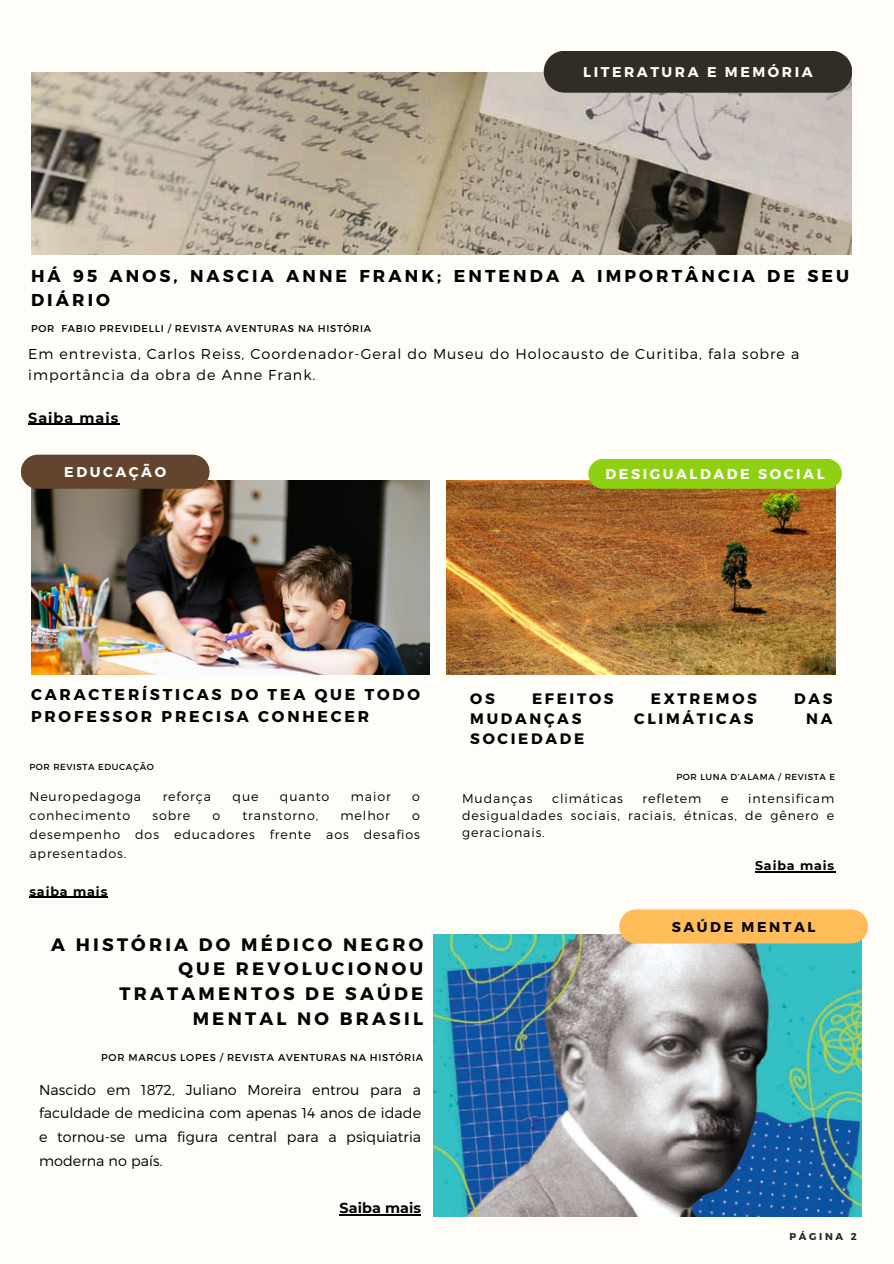
<style>
.page{position:relative;width:894px;height:1264px;background:#fff}
.page>*{position:absolute;margin:0;border:0;box-sizing:border-box;transform-origin:0 0}
.t1{font:700 18px/24.8px "Montserrat";letter-spacing:.18em;color:#000;text-align:right}
.t2{font:700 17.1px/23.7px "Montserrat";letter-spacing:.18em;color:#000}
.t3{font:700 15.6px/21.3px "Montserrat";letter-spacing:.18em;color:#000}
.t4{font:700 15.15px "Montserrat";letter-spacing:.18em;color:#000}
.t5{font:300 14.4px/23.7px "Montserrat";letter-spacing:.07em;color:#000}
.t6{font:700 14.4px "Montserrat";letter-spacing:.07em;color:#000}
.t7{font:700 14.4px "Montserrat";letter-spacing:.005em;color:#000}
.t8{font:700 14.1px "Montserrat";letter-spacing:.18em;color:#fffdf8}
.t9{font:700 14.1px "Montserrat";letter-spacing:.18em;color:#000}
.t10{font:700 14.1px "Montserrat";letter-spacing:.18em;color:#fefefd}
.t11{font:300 12.6px/16.8px "Montserrat";letter-spacing:.07em;color:#000;text-align:justify}
.t12{font:700 12.6px "Montserrat";letter-spacing:.07em;color:#000}
.t13{font:9.9px "Montserrat";letter-spacing:.07em;color:#000}
.t14{font:700 9.9px "Montserrat";letter-spacing:.27em;color:#222}
.t15{font:8.7px "Montserrat";letter-spacing:.07em;color:#000}
</style>
<div class="page">
<div style="left:0;top:0;width:893px;height:1263px;background:#fffdf8"></div>
<img style="left:31px;top:73px;width:820px;height:182px">
<img style="left:31px;top:480px;width:398px;height:194px">
<div style="left:21px;top:454px;width:188px;height:35px;background:#63452d;border-radius:17px"></div>
<img style="left:446px;top:480px;width:389px;height:194px">
<div style="left:588px;top:459px;width:253px;height:30px;background:#8ed112;border-radius:15px"></div>
<img style="left:433px;top:934px;width:428px;height:282px">
<div style="left:619px;top:909px;width:248px;height:34px;background:#ffbd59;border-radius:17px"></div>
<div style="left:543px;top:51px;width:309px;height:42px;background:#312c24"></div>
<hr style="left:754px;top:871px;width:81px;height:1px;background:#000">
<hr style="left:28px;top:424px;width:91px;height:1px;background:#000">
<hr style="left:29px;top:896px;width:79px;height:1px;background:#000">
<hr style="left:339px;top:1213px;width:82px;height:1px;background:#000">
<h4 class="t8" style="left:583px;top:62px;width:231px">LITERATURA E MEMÓRIA</h4>
<h1 class="t2" style="left:31px;top:264px;width:819px">HÁ 95 ANOS, NASCIA ANNE FRANK; ENTENDA A IMPORTÂNCIA DE SEU<br>DIÁRIO</h1>
<h5 class="t13" style="left:31px;top:322px;width:341px">POR FABIO PREVIDELLI / REVISTA AVENTURAS NA HISTÓRIA</h5>
<h6 class="t5" style="left:28px;top:342px;width:772px;line-height:21.3px">Em entrevista, Carlos Reiss, Coordenador-Geral do Museu do Holocausto de Curitiba, fala sobre a importância da obra de Anne Frank.</h6>
<h5 class="t6" style="left:28px;top:409px;width:92px">Saiba mais</h5>
<h2 class="t10" style="left:64px;top:463px;width:103px">EDUCAÇÃO</h2>
<h1 class="t8" style="left:605px;top:465px;width:221px">DESIGUALDADE SOCIAL</h1>
<p class="t3" style="left:31px;top:683px;width:390px">CARACTERÍSTICAS DO TEA QUE TODO<br>PROFESSOR PRECISA CONHECER</p>
<h6 class="t15" style="left:29px;top:761px;width:126px">POR REVISTA EDUCAÇÃO</h6>
<h4 class="t11" style="left:29px;top:787px;width:113px">Neuropedagoga</h4>
<h4 class="t11" style="left:163px;top:787px;width:50px">reforça</h4>
<h4 class="t11" style="left:232px;top:787px;width:27px">que</h4>
<h4 class="t11" style="left:280px;top:787px;width:51px">quanto</h4>
<h4 class="t11" style="left:351px;top:787px;width:41px">maior</h4>
<h4 class="t11" style="left:412px;top:787px;width:9px">o</h4>
<h4 class="t11" style="left:29px;top:806px;width:102px">conhecimento</h4>
<h4 class="t11" style="left:152px;top:806px;width:39px">sobre</h4>
<h4 class="t11" style="left:212px;top:806px;width:9px">o</h4>
<h4 class="t11" style="left:242px;top:806px;width:77px">transtorno,</h4>
<h4 class="t11" style="left:340px;top:806px;width:51px">melhor</h4>
<h4 class="t11" style="left:29px;top:805px;width:392px;line-height:18.9px;text-indent:382px">o desempenho dos educadores frente aos desafios apresentados.</h4>
<h3 class="t12" style="left:29px;top:883px;width:79px">saiba mais</h3>
<p class="t1" style="left:51px;top:930px;width:373px">A HISTÓRIA DO MÉDICO NEGRO<br>QUE REVOLUCIONOU<br>TRATAMENTOS DE SAÚDE<br>MENTAL NO BRASIL</p>
<p class="t13" style="left:101px;top:1050px;width:323px">POR MARCUS LOPES / REVISTA AVENTURAS NA HISTÓRIA</p>
<h2 class="t5" style="left:39px;top:1076px;width:383px;text-align:justify">Nascido em 1872, Juliano Moreira entrou para a faculdade de medicina com apenas 14 anos de idade e tornou-se uma figura central para a psiquiatria moderna no país.</h2>
<h2 class="t7" style="left:339px;top:1198px;width:83px">Saiba mais</h2>
<p class="t4" style="left:470px;top:688px;width:26px">OS</p>
<p class="t4" style="left:532px;top:688px;width:83px">EFEITOS</p>
<p class="t4" style="left:650px;top:688px;width:108px">EXTREMOS</p>
<p class="t4" style="left:793px;top:688px;width:40px">DAS</p>
<p class="t4" style="left:470px;top:708px;width:112px">MUDANÇAS</p>
<p class="t4" style="left:634px;top:708px;width:121px">CLIMÁTICAS</p>
<p class="t4" style="left:806px;top:708px;width:28px">NA</p>
<p class="t4" style="left:470px;top:729px;width:115px">SOCIEDADE</p>
<h2 class="t15" style="left:676px;top:771px;width:160px">POR LUNA D’ALAMA / REVISTA E</h2>
<h2 class="t11" style="left:462px;top:789px;width:72px">Mudanças</h2>
<h2 class="t11" style="left:552px;top:789px;width:72px">climáticas</h2>
<h2 class="t11" style="left:642px;top:789px;width:60px">refletem</h2>
<h2 class="t11" style="left:720px;top:789px;width:9px">e</h2>
<h2 class="t11" style="left:462px;top:789px;width:373px;text-indent:286px">intensificam desigualdades sociais, raciais, étnicas, de gênero e geracionais.</h2>
<h2 class="t12" style="left:754px;top:858px;width:81px">Saiba mais</h2>
<p class="t9" style="left:671px;top:917px;width:145px">SAÚDE MENTAL</p>
<h3 class="t14" style="left:789px;top:1230px;width:69px">PÁGINA 2</h3>
</div>
